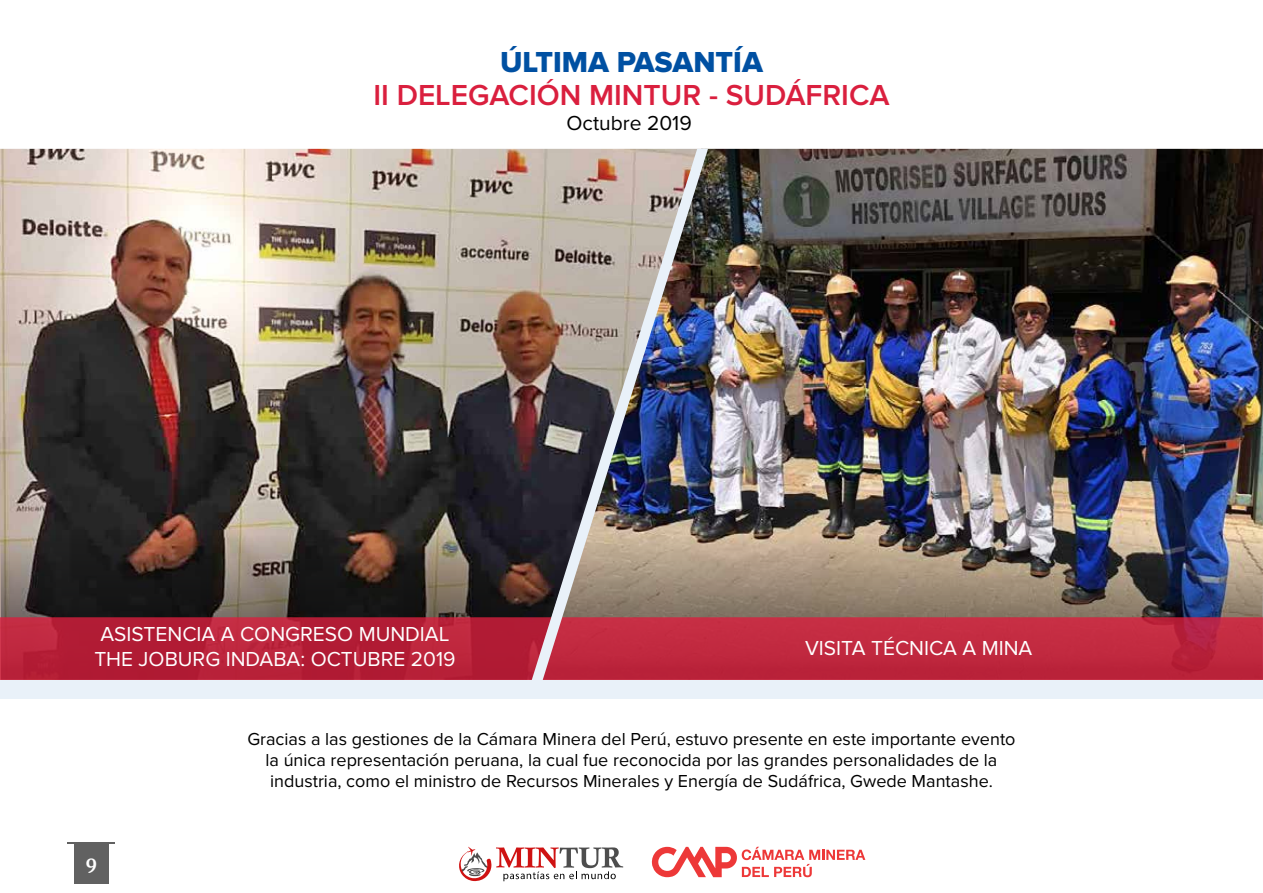
<style>
.page{position:relative;width:1263px;height:893px;background:#fff}
.page>*{position:absolute;margin:0;border:0;box-sizing:border-box;transform-origin:0 0}
.t1{font:600 30px "Proxima Nova";color:#da1f3e}
.t2{font:30px "Proxima Nova Extrabld";color:#0050a2}
.t3{font:21px/25.2px "Proxima Nova";color:#fff}
.t4{font:21px "Proxima Nova";color:#000}
.t5{font:18px/21px "Proxima Nova";color:#000;text-align:center}
.t6{font:700 18px "Merriweather";color:#fff}
</style>
<div class="page">
<div style="left:74px;top:842px;width:34px;height:42px;background:#616161"></div>
<hr style="left:68px;top:842px;width:47px;height:1px;background:#616161">
<svg style="left:652px;top:847px;width:213px;height:30px"></svg>
<svg style="left:459px;top:847px;width:164px;height:34px"></svg>
<img style="left:0;top:149px;width:528px;height:468px">
<img style="left:708px;top:149px;width:555px;height:386px">
<img style="left:1px;top:535px;width:1262px;height:82px">
<svg style="left:0;top:617px;width:528px;height:63px;background:#b51f37"></svg>
<svg style="left:708px;top:617px;width:555px;height:63px;background:#bf283f"></svg>
<div style="left:0;top:680px;width:1263px;height:19px;background:#e9f1f9"></div>
<img style="left:528px;top:149px;width:180px;height:531px">
<h1 class="t2" style="left:500px;top:44px;width:264px">ÚLTIMA PASANTÍA</h1>
<h1 class="t1" style="left:373px;top:77px;width:518px">II DELEGACIÓN MINTUR - SUDÁFRICA</h1>
<p class="t4" style="left:566px;top:111px;width:127px">Octubre 2019</p>
<p class="t3" style="left:94px;top:622px;width:363px">ASISTENCIA A CONGRESO MUNDIAL<br>THE JOBURG INDABA: OCTUBRE 2019</p>
<p class="t3" style="left:805px;top:636px;width:229px">VISITA TÉCNICA A MINA</p>
<p class="t6" style="left:85px;top:850px;width:13px">9</p>
<p class="t5" style="left:247px;top:729px;width:770px">Gracias a las gestiones de la Cámara Minera del Perú, estuvo presente en este importante evento la única representación peruana, la cual fue reconocida por las grandes personalidades de la industria, como el ministro de Recursos Minerales y Energía de Sudáfrica, Gwede Mantashe.</p>
</div>
